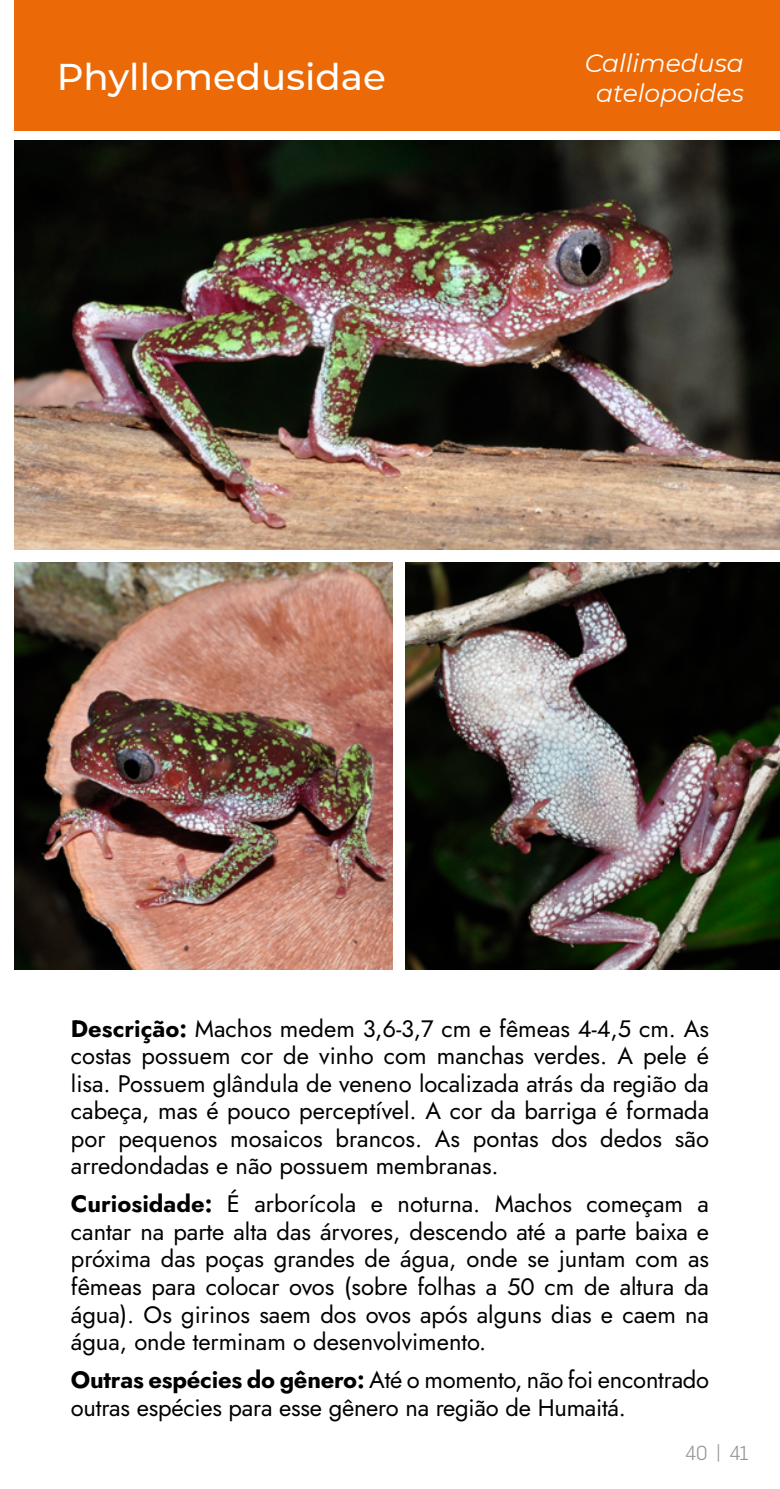
<style>
.page{position:relative;width:780px;height:1489px;background:#fff}
.page>*{position:absolute;margin:0;border:0;box-sizing:border-box;transform-origin:0 0}
.t1{font:500 37.25px "Montserrat";color:#fff}
.t2{font:italic 25px "Montserrat";color:#fff}
.t3{font:23.75px/27.5px "Jost";color:#000;text-align:justify}
.t4{font:20px "PP Pangram Sans Compact";color:#949494}
.s1{font-weight:700}
</style>
<div class="page">
<div style="left:15px;top:0;width:765px;height:130px;background:#ec6907"></div>
<img style="left:15px;top:141px;width:765px;height:408px">
<img style="left:15px;top:562px;width:378px;height:407px">
<img style="left:406px;top:562px;width:374px;height:407px">
<h1 class="t1" style="left:57px;top:51px;width:330px">Phyllomedusidae</h1>
<p class="t2" style="left:584px;top:46px;width:161px">Callimedusa</p>
<p class="t2" style="left:596px;top:76px;width:149px">atelopoides</p>
<p class="t3" style="left:71px;top:1014px;width:639px"><span class="s1">Descrição:</span> Machos medem 3,6-3,7 cm e fêmeas 4-4,5 cm. As costas possuem cor de vinho com manchas verdes. A pele é lisa. Possuem glândula de veneno localizada atrás da região da cabeça, mas é pouco perceptível. A cor da barriga é formada por pequenos mosaicos brancos. As pontas dos dedos são arredondadas e não possuem membranas.</p>
<p class="t3" style="left:71px;top:1190px;width:639px"><span class="s1">Curiosidade:</span> É arborícola e noturna. Machos começam a cantar na parte alta das árvores, descendo até a parte baixa e próxima das poças grandes de água, onde se juntam com as fêmeas para colocar ovos (sobre folhas a 50 cm de altura da água). Os girinos saem dos ovos após alguns dias e caem na água, onde terminam o desenvolvimento.</p>
<p class="t3" style="left:71px;top:1366px;width:639px"><span class="s1">Outras espécies do gênero:</span> Até o momento, não foi encontrado outras espécies para esse gênero na região de Humaitá.</p>
<p class="t4" style="left:685px;top:1440px;width:64px">40 | 41</p>
</div>
